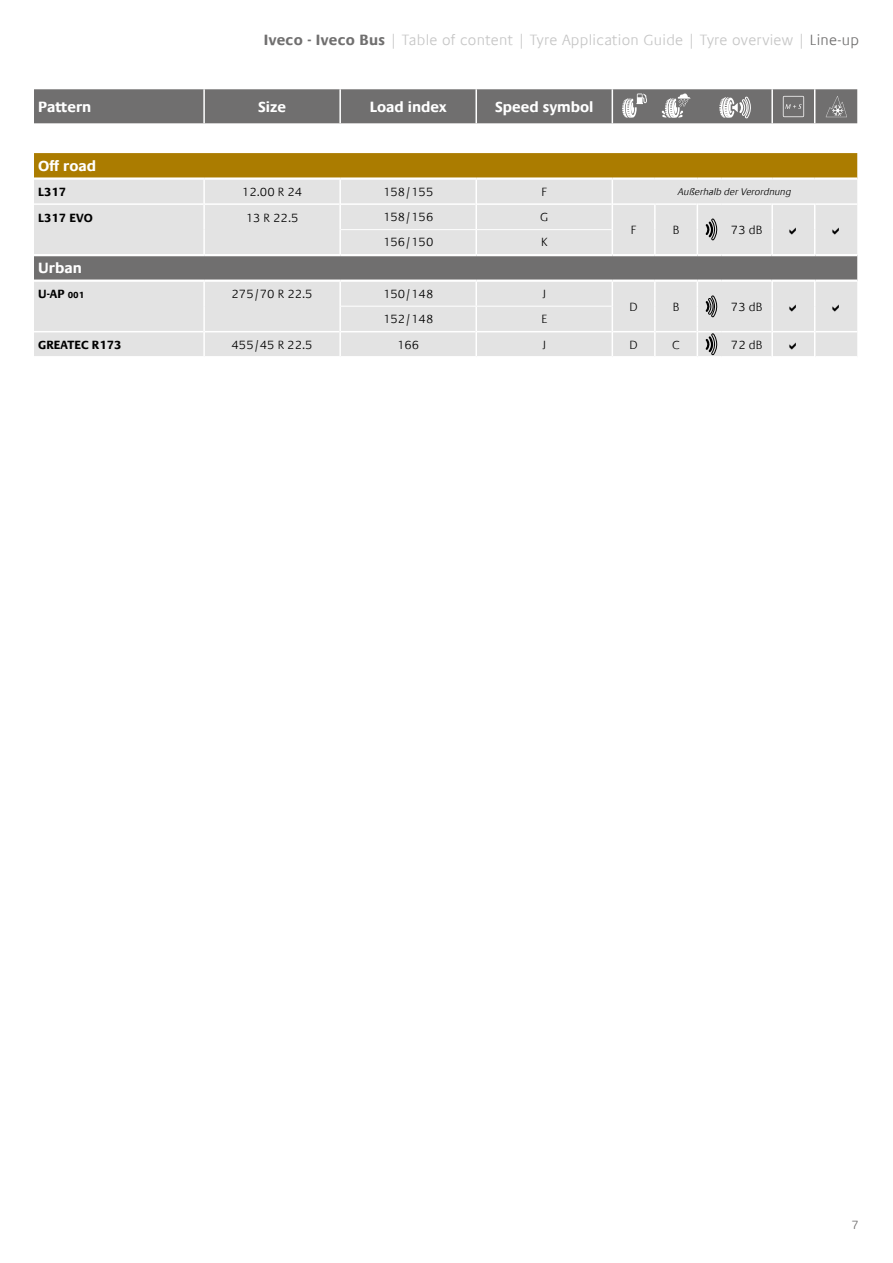
<style>
.page{position:relative;width:893px;height:1263px;background:#fff}
.page>*{position:absolute;margin:0;border:0;box-sizing:border-box;transform-origin:0 0}
.t1{font:300 15px "Praxis Com";letter-spacing:.02em;color:#c6c6c6}
.t2{font:700 15px "Praxis Com";color:#fff}
.t3{font:300 12px "Praxis Com";color:#000}
.t4{font:700 12px "Praxis Com";color:#000}
.t5{font:300 12px "Praxis Com";color:#706f6f}
.t6{font:italic 300 9.75px "Praxis Com";color:#000}
.s1{font-weight:700;color:#706f6f}
.s2{color:#706f6f}
.s3{font-size:9px}
</style>
<div class="page">
<svg style="left:34px;top:89px;width:823px;height:35px;background:#747373"></svg>
<svg style="left:34px;top:256px;width:823px;height:100px;background:#c6c6c6"></svg>
<hr style="left:34px;top:331px;width:169px;height:1px;background:#fff">
<hr style="left:205px;top:331px;width:134px;height:1px;background:#fff">
<hr style="left:341px;top:331px;width:134px;height:1px;background:#fff">
<hr style="left:477px;top:331px;width:135px;height:1px;background:#fff">
<hr style="left:613px;top:331px;width:41px;height:1px;background:#fff">
<hr style="left:656px;top:331px;width:41px;height:1px;background:#fff">
<hr style="left:721px;top:331px;width:50px;height:1px;background:#fff">
<hr style="left:773px;top:331px;width:41px;height:1px;background:#fff">
<hr style="left:815px;top:331px;width:42px;height:1px;background:#fff">
<hr style="left:203px;top:89px;width:2px;height:34px;background:#fff">
<hr style="left:339px;top:89px;width:2px;height:34px;background:#fff">
<hr style="left:475px;top:89px;width:2px;height:34px;background:#fff">
<hr style="left:612px;top:89px;width:1px;height:34px;background:#fff">
<hr style="left:203px;top:282px;width:2px;height:24px;background:#fff">
<hr style="left:339px;top:282px;width:2px;height:24px;background:#fff">
<hr style="left:475px;top:282px;width:2px;height:24px;background:#fff">
<hr style="left:654px;top:282px;width:2px;height:24px;background:#fff">
<hr style="left:654px;top:306px;width:2px;height:26px;background:#fff">
<hr style="left:203px;top:306px;width:2px;height:26px;background:#fff">
<hr style="left:339px;top:306px;width:2px;height:26px;background:#fff">
<hr style="left:475px;top:307px;width:2px;height:25px;background:#fff">
<hr style="left:203px;top:332px;width:2px;height:24px;background:#fff">
<hr style="left:339px;top:332px;width:2px;height:24px;background:#fff">
<hr style="left:475px;top:332px;width:2px;height:24px;background:#fff">
<svg style="left:612px;top:282px;width:1px;height:74px"></svg>
<hr style="left:654px;top:332px;width:2px;height:24px;background:#fff">
<hr style="left:341px;top:306px;width:135px;height:1px;background:#fff">
<hr style="left:476px;top:306px;width:136px;height:1px;background:#fff">
<hr style="left:34px;top:280px;width:170px;height:2px;background:#fff">
<hr style="left:204px;top:280px;width:136px;height:2px;background:#fff">
<hr style="left:340px;top:280px;width:136px;height:2px;background:#fff">
<hr style="left:476px;top:280px;width:136px;height:2px;background:#fff">
<hr style="left:612px;top:280px;width:43px;height:2px;background:#fff">
<hr style="left:655px;top:280px;width:42px;height:2px;background:#fff">
<hr style="left:697px;top:280px;width:24px;height:2px;background:#fff">
<hr style="left:721px;top:280px;width:50px;height:2px;background:#fff">
<hr style="left:773px;top:280px;width:41px;height:2px;background:#fff">
<hr style="left:815px;top:280px;width:42px;height:2px;background:#fff">
<hr style="left:771px;top:89px;width:2px;height:34px;background:#fff">
<hr style="left:814px;top:89px;width:1px;height:34px;background:#fff">
<hr style="left:771px;top:280px;width:2px;height:26px;background:#fff">
<hr style="left:771px;top:306px;width:2px;height:26px;background:#fff">
<hr style="left:771px;top:332px;width:2px;height:26px;background:#fff">
<svg style="left:814px;top:280px;width:1px;height:76px"></svg>
<svg style="left:622px;top:94px;width:25px;height:24px"></svg>
<svg style="left:662px;top:93px;width:28px;height:25px"></svg>
<svg style="left:719px;top:96px;width:35px;height:23px"></svg>
<svg style="left:783px;top:96px;width:21px;height:21px"></svg>
<svg style="left:826px;top:96px;width:21px;height:21px"></svg>
<svg style="left:697px;top:282px;width:24px;height:74px;background:#c9c9c9"></svg>
<svg style="left:34px;top:153px;width:823px;height:103px;background:#d7ccae"></svg>
<svg style="left:790px;top:305px;width:6px;height:7px"></svg>
<svg style="left:833px;top:305px;width:6px;height:7px"></svg>
<svg style="left:790px;top:343px;width:6px;height:7px"></svg>
<p class="t1" style="left:264px;top:31px;width:597px"><span class="s1">Iveco - Iveco Bus</span> | Table of content | Tyre Application Guide | Tyre overview | <span class="s2">Line-up</span></p>
<p class="t2" style="left:38px;top:98px;width:54px">Pattern</p>
<p class="t2" style="left:258px;top:98px;width:30px">Size</p>
<p class="t2" style="left:370px;top:98px;width:78px">Load index</p>
<p class="t2" style="left:495px;top:98px;width:100px">Speed symbol</p>
<p class="t2" style="left:38px;top:157px;width:59px">Off road</p>
<p class="t4" style="left:38px;top:185px;width:30px">L317</p>
<p class="t3" style="left:242px;top:185px;width:62px">12.00 R 24</p>
<p class="t3" style="left:383px;top:185px;width:52px">158/155</p>
<p class="t3" style="left:542px;top:185px;width:7px">F</p>
<p class="t6" style="left:678px;top:186px;width:114px">Außerhalb der Verordnung</p>
<p class="t4" style="left:38px;top:210px;width:56px">L317 EVO</p>
<p class="t3" style="left:246px;top:211px;width:54px">13 R 22.5</p>
<p class="t3" style="left:383px;top:210px;width:52px">158/156</p>
<p class="t3" style="left:540px;top:210px;width:10px">G</p>
<p class="t3" style="left:631px;top:223px;width:7px">F</p>
<p class="t3" style="left:673px;top:223px;width:8px">B</p>
<p class="t3" style="left:731px;top:223px;width:33px">73 dB</p>
<p class="t3" style="left:383px;top:235px;width:52px">156/150</p>
<p class="t3" style="left:541px;top:235px;width:8px">K</p>
<p class="t2" style="left:38px;top:259px;width:45px">Urban</p>
<p class="t4" style="left:38px;top:287px;width:48px">U-AP <span class="s3">001</span></p>
<p class="t3" style="left:232px;top:287px;width:83px">275/70 R 22.5</p>
<p class="t3" style="left:383px;top:287px;width:52px">150/148</p>
<p class="t3" style="left:543px;top:287px;width:5px">J</p>
<p class="t3" style="left:629px;top:300px;width:10px">D</p>
<p class="t3" style="left:673px;top:300px;width:8px">B</p>
<p class="t3" style="left:731px;top:300px;width:33px">73 dB</p>
<p class="t3" style="left:383px;top:312px;width:52px">152/148</p>
<p class="t3" style="left:541px;top:312px;width:7px">E</p>
<p class="t4" style="left:38px;top:337px;width:85px">GREATEC R173</p>
<p class="t3" style="left:232px;top:338px;width:83px">455/45 R 22.5</p>
<p class="t3" style="left:397px;top:338px;width:24px">166</p>
<p class="t3" style="left:543px;top:338px;width:5px">J</p>
<p class="t3" style="left:629px;top:338px;width:10px">D</p>
<p class="t3" style="left:672px;top:338px;width:9px">C</p>
<p class="t3" style="left:731px;top:338px;width:33px">72 dB</p>
<p class="t5" style="left:852px;top:1218px;width:9px">7</p>
</div>
